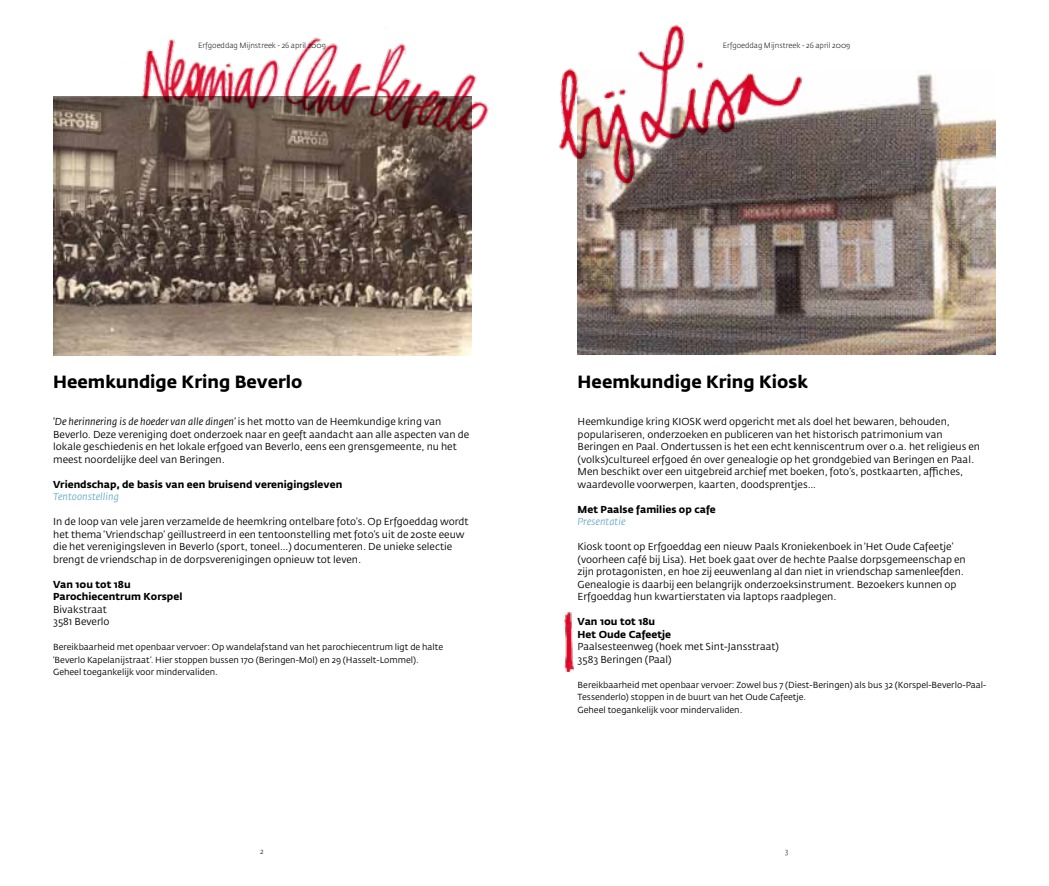
<style>
.page{position:relative;width:1049px;height:886px;background:#fff}
.page>*{position:absolute;margin:0;border:0;box-sizing:border-box;transform-origin:0 0}
.t1{font:700 17.5px "Fedra Sans Std";color:#000}
.t2{font:10px/12.5px "Fedra Sans Std";color:#000}
.t3{font:700 10px/12.5px "Fedra Sans Std";color:#000}
.t4{font:italic 10px "Fedra Sans Std";color:#6dadc9}
.t5{font:8.75px/12.5px "Fedra Sans Std";color:#000}
.t6{font:300 7.5px "Fedra Sans Std";color:#000}
.s1{font-style:italic}
</style>
<div class="page">
<img style="left:565px;top:612px;width:9px;height:59px">
<img style="left:578px;top:73px;width:418px;height:281px">
<img style="left:559px;top:24px;width:281px;height:209px">
<img style="left:53px;top:97px;width:418px;height:258px">
<img style="left:103px;top:37px;width:386px;height:142px">
<p class="t6" style="left:198px;top:41px;width:129px">Erfgoeddag Mijnstreek - 26 april 2009</p>
<p class="t6" style="left:723px;top:41px;width:129px">Erfgoeddag Mijnstreek - 26 april 2009</p>
<h1 class="t1" style="left:53px;top:370px;width:251px">Heemkundige Kring Beverlo</h1>
<p class="t2" style="left:53px;top:415px;width:418px"><span class="s1">‘De herinnering is de hoeder van alle dingen’</span> is het motto van de Heemkundige kring van Beverlo. Deze vereniging doet onderzoek naar en geeft aandacht aan alle aspecten van de lokale geschiedenis en het lokale erfgoed van Beverlo, eens een grensgemeente, nu het meest noordelijke deel van Beringen.</p>
<p class="t3" style="left:53px;top:478px;width:291px">Vriendschap, de basis van een bruisend verenigingsleven</p>
<p class="t4" style="left:53px;top:490px;width:67px">Tentoonstelling</p>
<p class="t2" style="left:53px;top:515px;width:417px">In de loop van vele jaren verzamelde de heemkring ontelbare foto’s. Op Erfgoeddag wordt het thema ‘Vriendschap’ geïllustreerd in een tentoonstelling met foto’s uit de 20ste eeuw die het verenigingsleven in Beverlo (sport, toneel…) documenteren. De unieke selectie brengt de vriendschap in de dorpsverenigingen opnieuw tot leven.</p>
<p class="t3" style="left:53px;top:578px;width:131px">Van 10u tot 18u<br>Parochiecentrum Korspel</p>
<p class="t2" style="left:53px;top:603px;width:58px">Bivakstraat<br>3581 Beverlo</p>
<p class="t5" style="left:53px;top:641px;width:392px">Bereikbaarheid met openbaar vervoer: Op wandelafstand van het parochiecentrum ligt de halte ‘Beverlo Kapelanijstraat’. Hier stoppen bussen 170 (Beringen-Mol) en 29 (Hasselt-Lommel).<br>Geheel toegankelijk voor mindervaliden.</p>
<p class="t6" style="left:260px;top:846px;width:5px">2</p>
<h1 class="t1" style="left:578px;top:370px;width:232px">Heemkundige Kring Kiosk</h1>
<p class="t2" style="left:578px;top:415px;width:404px">Heemkundige kring KIOSK werd opgericht met als doel het bewaren, behouden, populariseren, onderzoeken en publiceren van het historisch patrimonium van Beringen en Paal. Ondertussen is het een echt kenniscentrum over o.a. het religieus en (volks)cultureel erfgoed én over genealogie op het grondgebied van Beringen en Paal.<br>Men beschikt over een uitgebreid archief met boeken, foto’s, postkaarten, affiches, waardevolle voorwerpen, kaarten, doodsprentjes…</p>
<p class="t3" style="left:578px;top:503px;width:139px">Met Paalse families op cafe</p>
<p class="t4" style="left:578px;top:515px;width:49px">Presentatie</p>
<p class="t2" style="left:578px;top:540px;width:390px">Kiosk toont op Erfgoeddag een nieuw Paals Kroniekenboek in ‘Het Oude Cafeetje’ (voorheen café bij Lisa). Het boek gaat over de hechte Paalse dorpsgemeenschap en zijn protagonisten, en hoe zij eeuwenlang al dan niet in vriendschap samenleefden.<br>Genealogie is daarbij een belangrijk onderzoeksinstrument. Bezoekers kunnen op Erfgoeddag hun kwartierstaten via laptops raadplegen.</p>
<p class="t3" style="left:578px;top:615px;width:95px">Van 10u tot 18u<br>Het Oude Cafeetje</p>
<p class="t2" style="left:578px;top:640px;width:203px">Paalsesteenweg (hoek met Sint-Jansstraat)<br>3583 Beringen (Paal)</p>
<p class="t5" style="left:578px;top:678px;width:410px">Bereikbaarheid met openbaar vervoer: Zowel bus 7 (Diest-Beringen) als bus 32 (Korspel-Beverlo-Paal-<br>Tessenderlo) stoppen in de buurt van het Oude Cafeetje.<br>Geheel toegankelijk voor mindervaliden.</p>
<p class="t6" style="left:785px;top:846px;width:5px">3</p>
</div>
